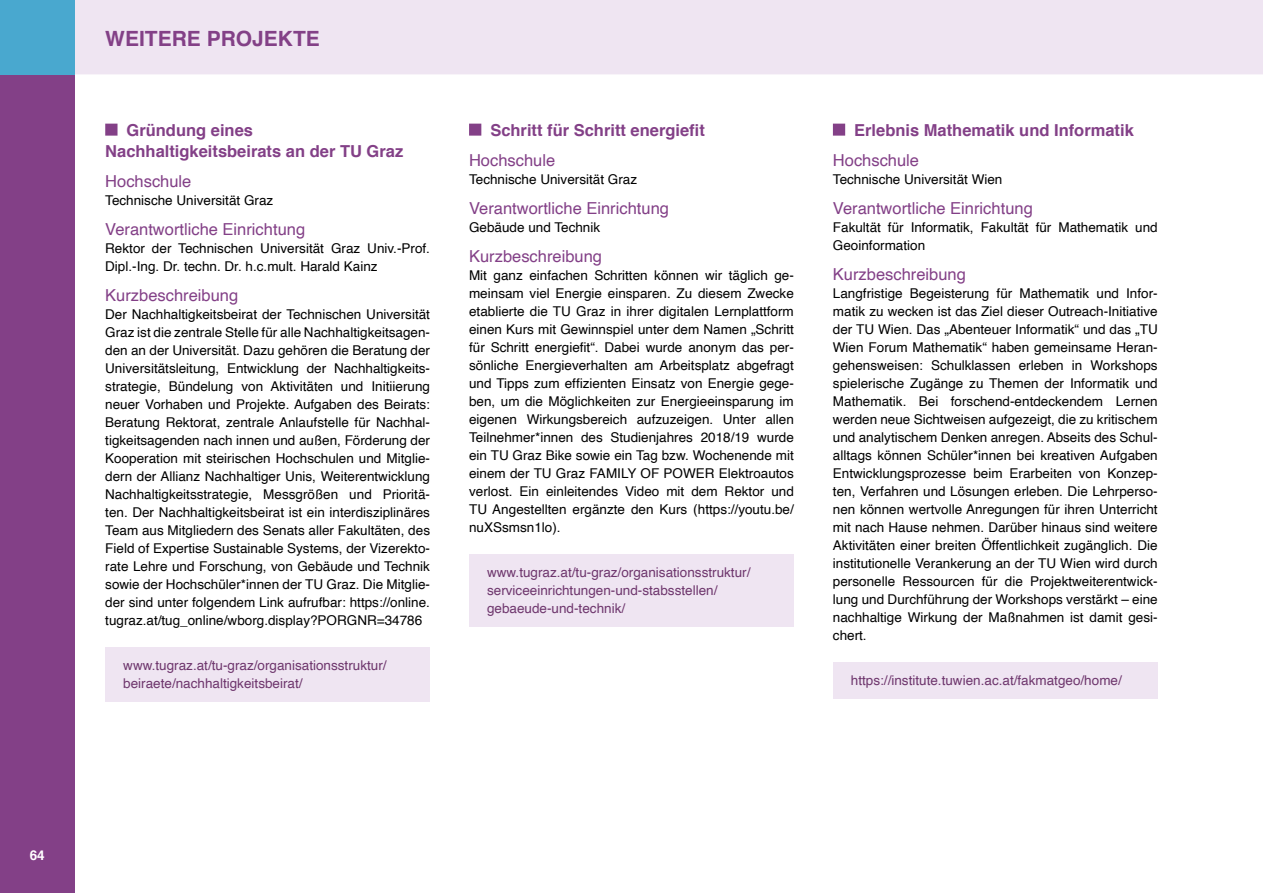
<style>
.page{position:relative;width:1263px;height:893px;background:#fff}
.page>*{position:absolute;margin:0;border:0;box-sizing:border-box;transform-origin:0 0}
.t1{font:700 21px "Helvetica";color:#834087}
.H4_etc{font:16.5px "Helvetica";color:#834087}
.H3_Titel_etc{font:700 16.5px/21px "Helvetica";color:#834087}
.p_Body_etc{font:13.5px/18px "Helvetica";color:#000;text-align:justify}
.p_Hyperlink{font:13.5px/18px "Helvetica";color:#6e366d}
.t2{font:700 13.5px "Helvetica";color:#fff}
</style>
<div class="page">
<div style="left:74px;top:0;width:1189px;height:74px;background:#efe5f2"></div>
<div style="left:0;top:74px;width:74px;height:819px;background:#834087"></div>
<div style="left:0;top:0;width:74px;height:74px;background:#49a8cf"></div>
<div style="left:105px;top:124px;width:13px;height:12px;background:#834087"></div>
<div style="left:105px;top:647px;width:325px;height:55px;background:#efe5f2"></div>
<div style="left:469px;top:124px;width:12px;height:12px;background:#834087"></div>
<div style="left:469px;top:554px;width:325px;height:73px;background:#efe5f2"></div>
<div style="left:833px;top:124px;width:12px;height:12px;background:#834087"></div>
<div style="left:833px;top:662px;width:325px;height:37px;background:#efe5f2"></div>
<h1 class="t1" style="left:105px;top:21px;width:216px">WEITERE PROJEKTE</h1>
<h3 class="H3_Titel_etc" style="left:105px;top:120px;width:300px;text-indent:21px">Gründung eines<br>Nachhaltigkeitsbeirats an der TU Graz</h3>
<h4 class="H4_etc" style="left:105px;top:168px;width:88px">Hochschule</h4>
<p class="p_Body_etc" style="left:105px;top:191px;width:170px">Technische Universität Graz</p>
<h4 class="H4_etc" style="left:105px;top:216px;width:201px">Verantwortliche Einrichtung</h4>
<p class="p_Body_etc" style="left:105px;top:239px;width:326px">Rektor der Technischen Universität Graz Univ.-Prof.<br>Dipl.-Ing. Dr. techn. Dr. h.c.mult. Harald Kainz</p>
<h4 class="H4_etc" style="left:105px;top:282px;width:134px">Kurzbeschreibung</h4>
<p class="p_Body_etc" style="left:105px;top:305px;width:326px">Der Nachhaltigkeitsbeirat der Technischen Universität Graz ist die zentrale Stelle für alle Nachhaltigkeitsagen&shy;den an der Universität. Dazu gehören die Beratung der Universitätsleitung, Entwicklung der Nachhaltigkeits&shy;strategie, Bündelung von Aktivitäten und Initiierung neuer Vorhaben und Projekte. Aufgaben des Beirats:<br>Beratung Rektorat, zentrale Anlaufstelle für Nachhal&shy;tigkeitsagenden nach innen und außen, Förderung der Kooperation mit steirischen Hochschulen und Mitglie&shy;dern der Allianz Nachhaltiger Unis, Weiterentwicklung Nachhaltigkeitsstrategie, Messgrößen und Prioritä&shy;ten. Der Nachhaltigkeitsbeirat ist ein interdisziplinäres Team aus Mitgliedern des Senats aller Fakultäten, des Field of Expertise Sustainable Systems, der Vizerekto&shy;rate Lehre und Forschung, von Gebäude und Technik sowie der Hochschüler*innen der TU Graz. Die Mitglie&shy;der sind unter folgendem Link aufrufbar: https://online. tugraz.at/tug_online/wborg.display?PORGNR=34786</p>
<p class="p_Hyperlink" style="left:123px;top:656px;width:265px">www.tugraz.at/tu-graz/organisationsstruktur/ beiraete/nachhaltigkeitsbeirat/</p>
<h3 class="H3_Titel_etc" style="left:490px;top:120px;width:216px">Schritt für Schritt energiefit</h3>
<h4 class="H4_etc" style="left:469px;top:147px;width:88px">Hochschule</h4>
<p class="p_Body_etc" style="left:469px;top:170px;width:170px">Technische Universität Graz</p>
<h4 class="H4_etc" style="left:469px;top:195px;width:201px">Verantwortliche Einrichtung</h4>
<p class="p_Body_etc" style="left:469px;top:218px;width:133px">Gebäude und Technik</p>
<h4 class="H4_etc" style="left:469px;top:243px;width:134px">Kurzbeschreibung</h4>
<p class="p_Body_etc" style="left:469px;top:266px;width:326px">Mit ganz einfachen Schritten können wir täglich ge&shy;meinsam viel Energie einsparen. Zu diesem Zwecke etablierte die TU Graz in ihrer digitalen Lernplattform einen Kurs mit Gewinnspiel unter dem Namen „Schritt für Schritt energiefit“. Dabei wurde anonym das per&shy;sönliche Energieverhalten am Arbeitsplatz abgefragt und Tipps zum effizienten Einsatz von Energie gege&shy;ben, um die Möglichkeiten zur Energieeinsparung im eigenen Wirkungsbereich aufzuzeigen. Unter allen Teilnehmer*innen des Studienjahres 2018/19 wurde ein TU Graz Bike sowie ein Tag bzw. Wochenende mit einem der TU Graz FAMILY OF POWER Elektroautos verlost. Ein einleitendes Video mit dem Rektor und TU Angestellten ergänzte den Kurs (https://youtu.be/ nuXSsmsn1lo).</p>
<p class="p_Hyperlink" style="left:487px;top:563px;width:265px">www.tugraz.at/tu-graz/organisationsstruktur/ serviceeinrichtungen-und-stabsstellen/ gebaeude-und-technik/</p>
<h3 class="H3_Titel_etc" style="left:854px;top:120px;width:281px">Erlebnis Mathematik und Informatik</h3>
<h4 class="H4_etc" style="left:833px;top:147px;width:88px">Hochschule</h4>
<p class="p_Body_etc" style="left:833px;top:170px;width:171px">Technische Universität Wien</p>
<h4 class="H4_etc" style="left:833px;top:195px;width:201px">Verantwortliche Einrichtung</h4>
<p class="p_Body_etc" style="left:833px;top:218px;width:326px">Fakultät für Informatik, Fakultät für Mathematik und<br>Geoinformation</p>
<h4 class="H4_etc" style="left:833px;top:261px;width:134px">Kurzbeschreibung</h4>
<p class="p_Body_etc" style="left:833px;top:284px;width:326px">Langfristige Begeisterung für Mathematik und Infor&shy;matik zu wecken ist das Ziel dieser Outreach-Initiative der TU Wien. Das „Abenteuer Informatik“ und das „TU Wien Forum Mathematik“ haben gemeinsame Heran&shy;gehensweisen: Schulklassen erleben in Workshops spielerische Zugänge zu Themen der Informatik und Mathematik. Bei forschend-entdeckendem Lernen werden neue Sichtweisen aufgezeigt, die zu kritischem und analytischem Denken anregen. Abseits des Schul&shy;alltags können Schüler*innen bei kreativen Aufgaben Entwicklungsprozesse beim Erarbeiten von Konzep&shy;ten, Verfahren und Lösungen erleben. Die Lehrperso&shy;nen können wertvolle Anregungen für ihren Unterricht mit nach Hause nehmen. Darüber hinaus sind weitere Aktivitäten einer breiten Öffentlichkeit zugänglich. Die institutionelle Verankerung an der TU Wien wird durch personelle Ressourcen für die Projektweiterentwick&shy;lung und Durchführung der Workshops verstärkt – eine nachhaltige Wirkung der Maßnahmen ist damit gesi&shy;chert.</p>
<p class="p_Hyperlink" style="left:851px;top:671px;width:272px">https://institute.tuwien.ac.at/fakmatgeo/home/</p>
<p class="t2" style="left:30px;top:844px;width:17px">64</p>
</div>
